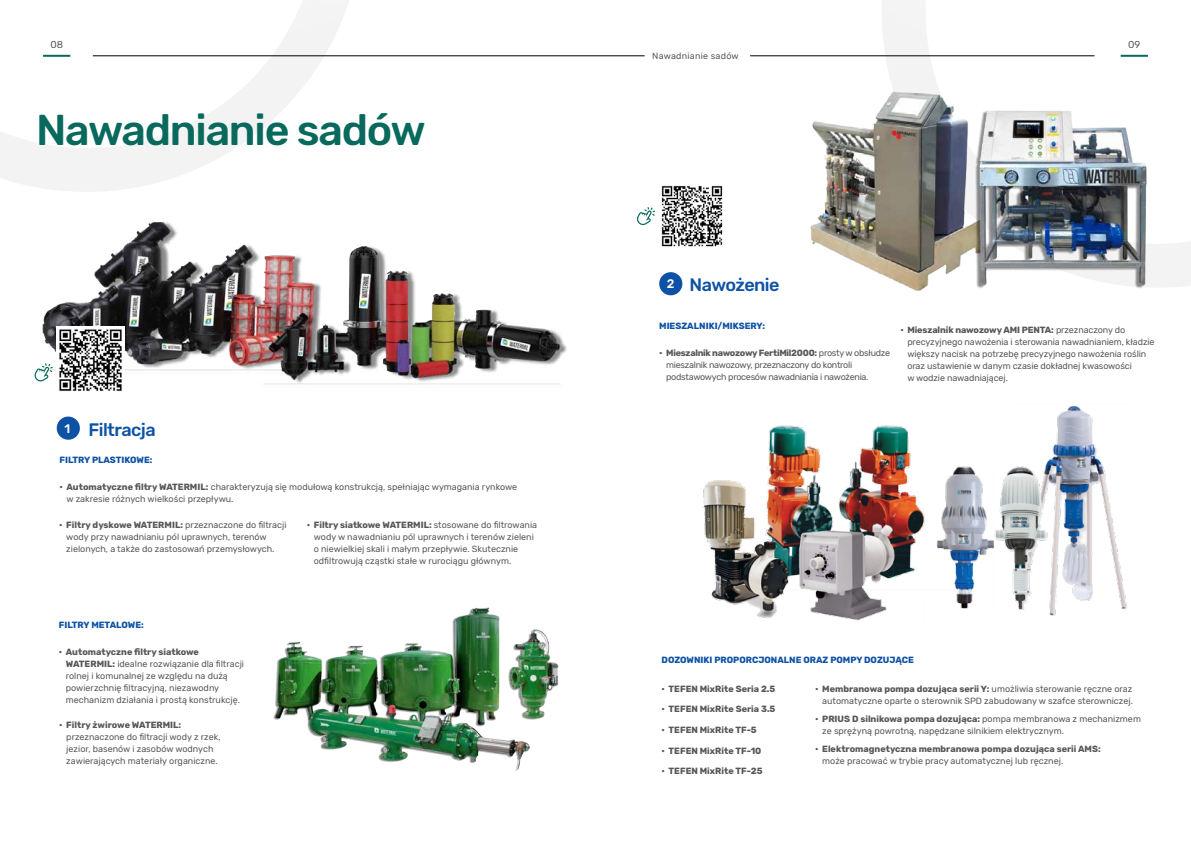
<style>
.page{position:relative;width:1191px;height:842px;background:#fff}
.page>*{position:absolute;margin:0;border:0;box-sizing:border-box;transform-origin:0 0}
.t1{font:500 43px "Rubik";letter-spacing:-.03em;color:#08695c}
.t2{font:500 18px "Rubik";letter-spacing:-.03em;color:#0d52a5}
.t3{font:10px "Rubik";color:#575756}
.t4{font:9px/12px "Rubik";color:#575756}
.t5{font:700 9px "Rubik";color:#575756}
.t6{font:9px/12px "Rubik";letter-spacing:-.03em;color:#575756}
.t7{font:700 9px "Rubik";color:#0d52a5}
.t8{font:9px "Rubik";letter-spacing:.025em;color:#575756}
.s1{font-size:12.4px;color:#fff}
.s2{font-weight:700}
</style>
<div class="page">
<svg style="left:842px;top:0;width:349px;height:287px"></svg>
<svg style="left:0;top:1px;width:386px;height:184px"></svg>
<img style="left:273px;top:607px;width:286px;height:164px">
<div style="left:659px;top:272px;width:23px;height:23px;background:#0d52a5;border-radius:50%"></div>
<img style="left:28px;top:180px;width:539px;height:205px">
<img style="left:810px;top:89px;width:186px;height:202px">
<img style="left:959px;top:99px;width:214px;height:192px">
<img style="left:702px;top:405px;width:425px;height:216px">
<div style="left:57px;top:417px;width:23px;height:23px;background:#0d52a5;border-radius:50%"></div>
<hr style="left:93px;top:56px;width:551px;height:1px;background:#000">
<hr style="left:750px;top:56px;width:344px;height:1px;background:#000">
<hr style="left:43px;top:55px;width:27px;height:2px;background:#08695c">
<hr style="left:1120px;top:55px;width:27px;height:2px;background:#08695c">
<img style="left:57px;top:326px;width:67px;height:65px">
<img style="left:661px;top:185px;width:62px;height:62px">
<svg style="left:34px;top:363px;width:19px;height:18px"></svg>
<svg style="left:637px;top:207px;width:18px;height:18px"></svg>
<p class="t3" style="left:51px;top:39px;width:14px">08</p>
<p class="t3" style="left:1128px;top:39px;width:14px">09</p>
<h1 class="t1" style="left:36px;top:106px;width:391px">Nawadnianie sadów</h1>
<h2 class="t2" style="left:64px;top:419px;width:93px"><span class="s1">1</span> Filtracja</h2>
<p class="t7" style="left:60px;top:454px;width:94px">FILTRY PLASTIKOWE:</p>
<p class="t4" style="left:67px;top:481px;width:452px;text-indent:-7px"><span class="s2">• Automatyczne filtry WATERMIL:</span> charakteryzują się modułową konstrukcją, spełniając wymagania rynkowe w zakresie różnych wielkości przepływu.</p>
<p class="t4" style="left:66px;top:519px;width:222px;text-indent:-7px"><span class="s2">• Filtry dyskowe WATERMIL:</span> przeznaczone do filtracji wody przy nawadnianiu pól uprawnych, terenów zielonych, a także do zastosowań przemysłowych.</p>
<p class="t4" style="left:314px;top:519px;width:225px;text-indent:-7px"><span class="s2">• Filtry siatkowe WATERMIL:</span> stosowane do filtrowania wody w nawadnianiu pól uprawnych i terenów zieleni o niewielkiej skali i małym przepływie. Skutecznie odfiltrowują cząstki stałe w rurociągu głównym.</p>
<p class="t7" style="left:59px;top:619px;width:86px">FILTRY METALOWE:</p>
<p class="t4" style="left:66px;top:646px;width:180px;text-indent:-7px"><span class="s2">• Automatyczne filtry siatkowe WATERMIL:</span> idealne rozwiązanie dla filtracji rolnej i komunalnej ze względu na dużą powierzchnię filtracyjną, niezawodny mechanizm działania i prostą konstrukcję.</p>
<p class="t5" style="left:59px;top:719px;width:123px">• Filtry żwirowe WATERMIL:</p>
<p class="t4" style="left:66px;top:731px;width:156px">przeznaczone do filtracji wody z rzek, jezior, basenów i zasobów wodnych zawierających materiały organiczne.</p>
<p class="t8" style="left:652px;top:50px;width:88px">Nawadnianie sadów</p>
<h2 class="t2" style="left:667px;top:274px;width:114px"><span class="s1">2</span> Nawożenie</h2>
<p class="t7" style="left:659px;top:321px;width:107px">MIESZALNIKI/MIKSERY:</p>
<p class="t6" style="left:666px;top:347px;width:225px;text-indent:-7px"><span class="s2">• Mieszalnik nawozowy FertiMil2000:</span> prosty w obsłudze mieszalnik nawozowy, przeznaczony do kontroli podstawowych procesów nawadniania i nawożenia.</p>
<p class="t4" style="left:907px;top:324px;width:249px;text-indent:-7px"><span class="s2">• Mieszalnik nawozowy AMI PENTA:</span> przeznaczony do precyzyjnego nawożenia i sterowania nawadnianiem, kładzie większy nacisk na potrzebę precyzyjnego nawożenia roślin oraz ustawienie w danym czasie dokładnej kwasowości<br>w wodzie nawadniającej.</p>
<p class="t7" style="left:661px;top:654px;width:13px">Dozowniki</p>
<p class="t7" style="left:714px;top:654px;width:8px">propor</p>
<p class="t7" style="left:752px;top:654px;width:14px">cjonalne</p>
<p class="t7" style="left:803px;top:654px;width:8px">oraz</p>
<p class="t7" style="left:830px;top:654px;width:8px">pompy</p>
<p class="t7" style="left:864px;top:654px;width:8px">dozuj</p>
<p class="t7" style="left:895px;top:654px;width:19px">ące</p>
<p class="t5" style="left:661px;top:683px;width:115px">• TEFEN MixRite Seria 2.5</p>
<p class="t5" style="left:661px;top:704px;width:115px">• TEFEN MixRite Seria 3.5</p>
<p class="t5" style="left:661px;top:724px;width:97px">• TEFEN MixRite TF-5</p>
<p class="t5" style="left:661px;top:745px;width:101px">• TEFEN MixRite TF-10</p>
<p class="t5" style="left:661px;top:766px;width:102px">• TEFEN MixRite TF-25</p>
<p class="t4" style="left:815px;top:683px;width:319px;text-align:right"><span class="s2">• Membranowa pompa dozująca serii Y:</span> umożliwia sterowanie ręczne oraz automatyczne oparte o sterownik SPD zabudowany w szafce sterowniczej.</p>
<p class="t4" style="left:822px;top:713px;width:320px;text-indent:-7px"><span class="s2">• PRIUS D silnikowa pompa dozująca:</span> pompa membranowa z mechanizmem ze sprężyną powrotną, napędzane silnikiem elektrycznym.</p>
<p class="t5" style="left:815px;top:743px;width:287px">• Elektromagnetyczna membranowa pompa dozująca serii AMS:</p>
<p class="t4" style="left:822px;top:755px;width:242px">może pracować w trybie pracy automatycznej lub ręcznej.</p>
</div>
